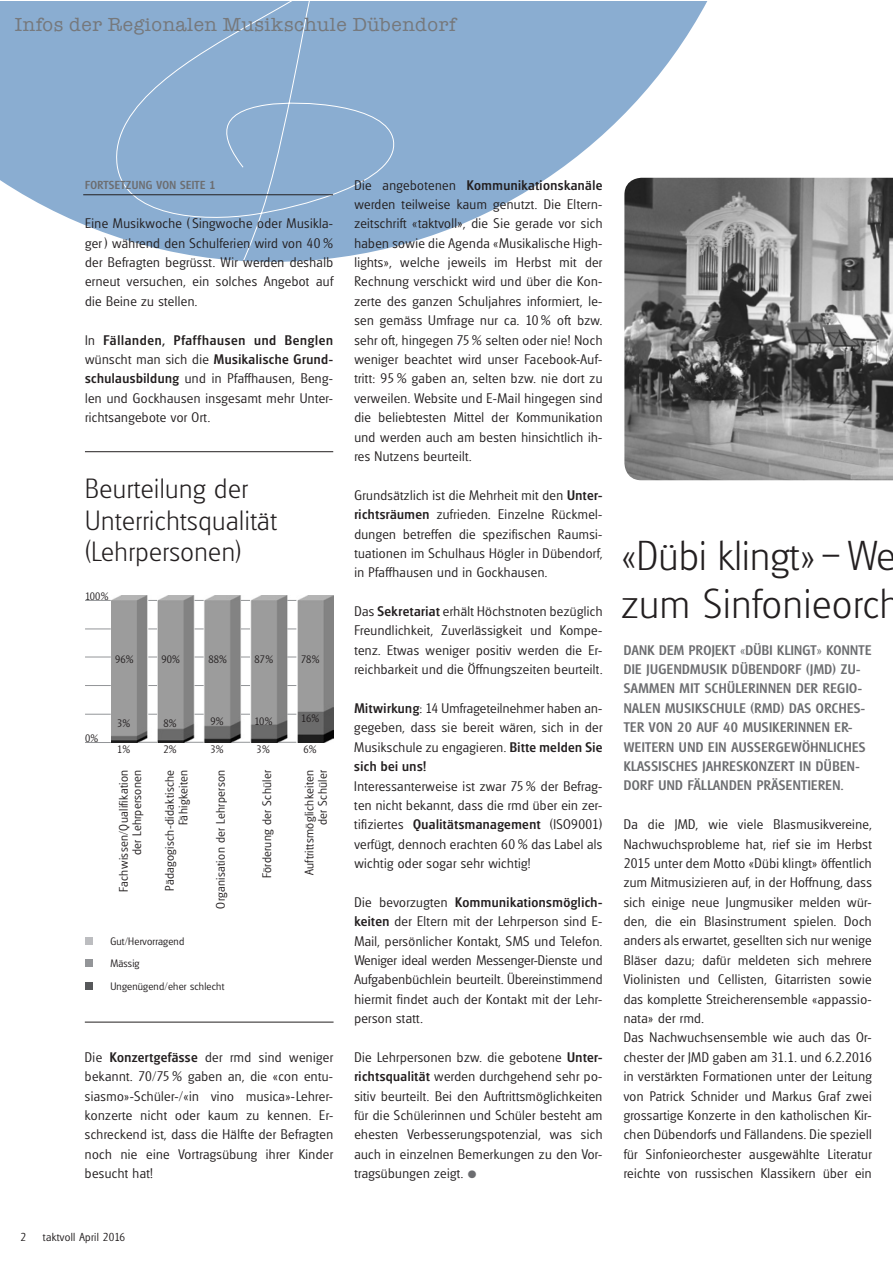
<style>
.page{position:relative;width:893px;height:1263px;background:#fff}
.page>*{position:absolute;margin:0;border:0;box-sizing:border-box;transform-origin:0 0}
.t1{font:200 40.5px/48px "Glasgow";letter-spacing:.02em;color:#231f20}
.t2{font:200 27px/31.5px "Glasgow";letter-spacing:.02em;color:#231f20}
.t3{font:19.5px "American Typewriter";letter-spacing:.025em;color:#76787b}
.t4{font:300 13.5px/19.4px "Glasgow";letter-spacing:.03em;color:#231f20;text-align:justify}
.t5{font:500 13.5px/19.4px "Glasgow";letter-spacing:.03em;color:#6c6d70}
.t6{font:300 12px/13.5px "Glasgow";letter-spacing:.03em;color:#231f20;text-align:right}
.t7{font:500 11.25px "Glasgow";letter-spacing:.03em;color:#6c6d70}
.t8{font:300 11.25px "Glasgow";letter-spacing:.03em;color:#231f20}
.t9{font:300 10.5px/22.5px "Glasgow";letter-spacing:.02em;color:#231f20}
.s1{font-weight:500}
.s2{font-weight:700;font-size:27px;color:#6c6d70}
.s3{font-weight:300}
</style>
<div class="page">
<svg style="left:0;top:1px;width:708px;height:224px;fill:#8aadd1"></svg>
<svg style="left:85px;top:1px;width:425px;height:261px"></svg>
<hr style="left:83px;top:194px;width:250px;height:1px;background:#231f20">
<img style="left:624px;top:178px;width:268px;height:302px">
<hr style="left:85px;top:451px;width:248px;height:1px;background:#231f20">
<hr style="left:85px;top:1022px;width:249px;height:1px;background:#231f20">
<svg style="left:85px;top:600px;width:26px;height:1px"></svg>
<svg style="left:85px;top:629px;width:26px;height:1px"></svg>
<svg style="left:85px;top:657px;width:26px;height:1px"></svg>
<svg style="left:85px;top:685px;width:26px;height:1px"></svg>
<svg style="left:85px;top:714px;width:26px;height:1px"></svg>
<svg style="left:85px;top:742px;width:26px;height:1px"></svg>
<img style="left:112px;top:595px;width:221px;height:147px">
<div style="left:85px;top:937px;width:8px;height:8px;background:#bcbdc0"></div>
<div style="left:85px;top:982px;width:8px;height:8px;background:#57585a"></div>
<div style="left:85px;top:959px;width:8px;height:8px;background:#939598"></div>
<svg style="left:139px;top:742px;width:18px;height:1px"></svg>
<svg style="left:185px;top:742px;width:19px;height:1px"></svg>
<svg style="left:232px;top:742px;width:18px;height:1px"></svg>
<svg style="left:278px;top:742px;width:18px;height:1px"></svg>
<h3 class="t3" style="left:15px;top:13px;width:442px">Infos der Regionalen Musikschule Dübendorf</h3>
<p class="t7" style="left:85px;top:179px;width:132px">FORTSETZUNG VON SEITE 1</p>
<p class="t4" style="left:85px;top:214px;width:250px">Eine Musikwoche ( Singwoche oder Musikla&shy;ger ) während den Schulferien wird von 40 % der Befragten begrüsst. Wir werden deshalb erneut versuchen, ein solches Angebot auf die Beine zu stellen.</p>
<p class="t4" style="left:85px;top:330px;width:250px">In <span class="s1">Fällanden, Pfaffhausen und Benglen </span>wünscht man sich die <span class="s1">Musikalische Grund&shy;schulausbildung</span> und in Pfaffhausen, Beng&shy;len und Gockhausen insgesamt mehr Unter&shy;richtsangebote vor Ort.</p>
<h2 class="t2" style="left:85px;top:473px;width:193px">Beurteilung der<br>Unterrichtsqualität (Lehrpersonen)</h2>
<p class="t9" style="left:85px;top:585px;width:25px">100%</p>
<p class="t9" style="left:115px;top:648px;width:20px">96%</p>
<p class="t9" style="left:161px;top:648px;width:20px">90%</p>
<p class="t9" style="left:208px;top:648px;width:20px">88%</p>
<p class="t9" style="left:254px;top:648px;width:20px">87%</p>
<p class="t9" style="left:301px;top:648px;width:20px">78%</p>
<p class="t9" style="left:85px;top:727px;width:15px">0%</p>
<p class="t9" style="left:117px;top:712px;width:15px">3%</p>
<p class="t9" style="left:163px;top:712px;width:15px">8%</p>
<p class="t9" style="left:210px;top:710px;width:15px">9%</p>
<p class="t9" style="left:254px;top:710px;width:20px">10%</p>
<p class="t9" style="left:301px;top:706px;width:20px">16%</p>
<p class="t9" style="left:117px;top:738px;width:15px">1%</p>
<p class="t9" style="left:163px;top:738px;width:15px">2%</p>
<p class="t9" style="left:210px;top:738px;width:15px">3%</p>
<p class="t9" style="left:257px;top:738px;width:15px">3%</p>
<p class="t9" style="left:303px;top:738px;width:15px">6%</p>
<p class="t6" style="left:163px;top:890px;width:122px;rotate:-90deg">Pädagogisch-didaktische<br>Fähigkeiten</p>
<p class="t6" style="left:260px;top:878px;width:110px;rotate:-90deg">Förderung der Schüler</p>
<p class="t6" style="left:302px;top:875px;width:107px;rotate:-90deg">Auftrittsmöglichkeiten der Schüler</p>
<p class="t6" style="left:117px;top:892px;width:123px;rotate:-90deg">Fachwissen/Qualifikation der Lehrpersonen</p>
<p class="t6" style="left:214px;top:909px;width:140px;rotate:-90deg">Organisation der Lehrperson</p>
<p class="t9" style="left:110px;top:930px;width:116px">Gut/Hervorragend<br>Mässig<br>Ungenügend/eher schlecht</p>
<p class="t4" style="left:85px;top:1047px;width:250px">Die <span class="s1">Konzertgefässe</span> der rmd sind weniger bekannt. 70/75 % gaben an, die «con entu&shy;siasmo»-Schüler-/«in vino musica»-Lehrer&shy;konzerte nicht oder kaum zu kennen. Er&shy;schreckend ist, dass die Hälfte der Befragten noch nie eine Vortragsübung ihrer Kinder besucht hat!</p>
<p class="t4" style="left:354px;top:175px;width:250px">Die angebotenen <span class="s1">Kommunikationskanäle </span>werden teilweise kaum genutzt. Die Eltern&shy;zeitschrift «taktvoll», die Sie gerade vor sich haben sowie die Agenda «Musikalische High&shy;lights», welche jeweils im Herbst mit der Rechnung verschickt wird und über die Kon&shy;zerte des ganzen Schuljahres informiert, le&shy;sen gemäss Umfrage nur ca. 10 % oft bzw. sehr oft, hingegen 75 % selten oder nie! Noch weniger beachtet wird unser Facebook-Auf&shy;tritt: 95 % gaben an, selten bzw. nie dort zu verweilen. Website und E-Mail hingegen sind die beliebtesten Mittel der Kommunikation und werden auch am besten hinsichtlich ih&shy;res Nutzens beurteilt.</p>
<p class="t4" style="left:354px;top:485px;width:250px">Grundsätzlich ist die Mehrheit mit den <span class="s1">Unter&shy;richtsräumen</span> zufrieden. Einzelne Rückmel&shy;dungen betreffen die spezifischen Raumsi&shy;tuationen im Schulhaus Högler in Dübendorf, in Pfaffhausen und in Gockhausen.</p>
<p class="t4" style="left:354px;top:601px;width:250px">Das <span class="s1">Sekretariat</span> erhält Höchstnoten bezüglich Freundlichkeit, Zuverlässigkeit und Kompe&shy;tenz. Etwas weniger positiv werden die Er&shy;reichbarkeit und die Öffnungszeiten beurteilt.</p>
<p class="t4" style="left:354px;top:698px;width:250px"><span class="s1">Mitwirkung</span>: 14 Umfrageteilnehmer haben an&shy;gegeben, dass sie bereit wären, sich in der Musikschule zu engagieren. <span class="s1">Bitte melden Sie sich bei uns!</span></p>
<p class="t4" style="left:354px;top:776px;width:250px">Interessanterweise ist zwar 75 % der Befrag&shy;ten nicht bekannt, dass die rmd über ein zer&shy;tifiziertes <span class="s1">Qualitätsmanagement</span> (ISO9001) verfügt, dennoch erachten 60 % das Label als wichtig oder sogar sehr wichtig!</p>
<p class="t4" style="left:354px;top:892px;width:250px">Die bevorzugten <span class="s1">Kommunikationsmöglich&shy;keiten</span> der Eltern mit der Lehrperson sind E-Mail, persönlicher Kontakt, SMS und Telefon.<br>Weniger ideal werden Messenger-Dienste und Aufgabenbüchlein beurteilt. Übereinstimmend hiermit findet auch der Kontakt mit der Lehr&shy;person statt.</p>
<p class="t4" style="left:354px;top:1047px;width:250px">Die Lehrpersonen bzw. die gebotene <span class="s1">Unter&shy;richtsqualität</span> werden durchgehend sehr po&shy;sitiv beurteilt. Bei den Auftrittsmöglichkeiten für die Schülerinnen und Schüler besteht am ehesten Verbesserungspotenzial, was sich auch in einzelnen Bemerkungen zu den Vor&shy;tragsübungen zeigt. <span class="s2">•</span></p>
<h1 class="t1" style="left:621px;top:532px;width:280px">«Dübi klingt» – We zum Sinfonieorch</h1>
<p class="t5" style="left:624px;top:640px;width:249px">DANK DEM PROJEKT <span class="s3">«</span>DÜBI KLINGT<span class="s3">»</span> KONNTE DIE JUGENDMUSIK DÜBENDORF (JMD) ZU-SAMMEN MIT SCHÜLERINNEN DER REGIO-NALEN MUSIKSCHULE (RMD) DAS ORCHES-TER VON 20 AUF 40 MUSIKERINNEN ER-WEITERN UND EIN AUSSERGEWÖHNLICHES KLASSISCHES JAHRESKONZERT IN DÜBEN-DORF UND FÄLLANDEN PRÄSENTIEREN.</p>
<p class="t4" style="left:624px;top:814px;width:250px;text-align:left">Da die JMD, wie viele Blasmusikvereine, Nachwuchsprobleme hat, rief sie im Herbst 2015 unter dem Motto «Dübi klingt» öffentlich zum Mitmusizieren auf, in der Hoffnung, dass sich einige neue Jungmusiker melden wür&shy;den, die ein Blasinstrument spielen. Doch anders als erwartet, gesellten sich nur wenige Bläser dazu; dafür meldeten sich mehrere Violinisten und Cellisten, Gitarristen sowie das komplette Streicherensemble «appassio&shy;nata» der rmd.<br>Das Nachwuchsensemble wie auch das Or&shy;chester der JMD gaben am 31.1. und 6.2.2016 in verstärkten Formationen unter der Leitung von Patrick Schnider und Markus Graf zwei grossartige Konzerte in den katholischen Kir&shy;chen Dübendorfs und Fällandens. Die speziell für Sinfonieorchester ausgewählte Literatur reichte von russischen Klassikern über ein</p>
<p class="t8" style="left:20px;top:1230px;width:7px">2</p>
<p class="t8" style="left:43px;top:1230px;width:84px">taktvoll April 2016</p>
</div>
